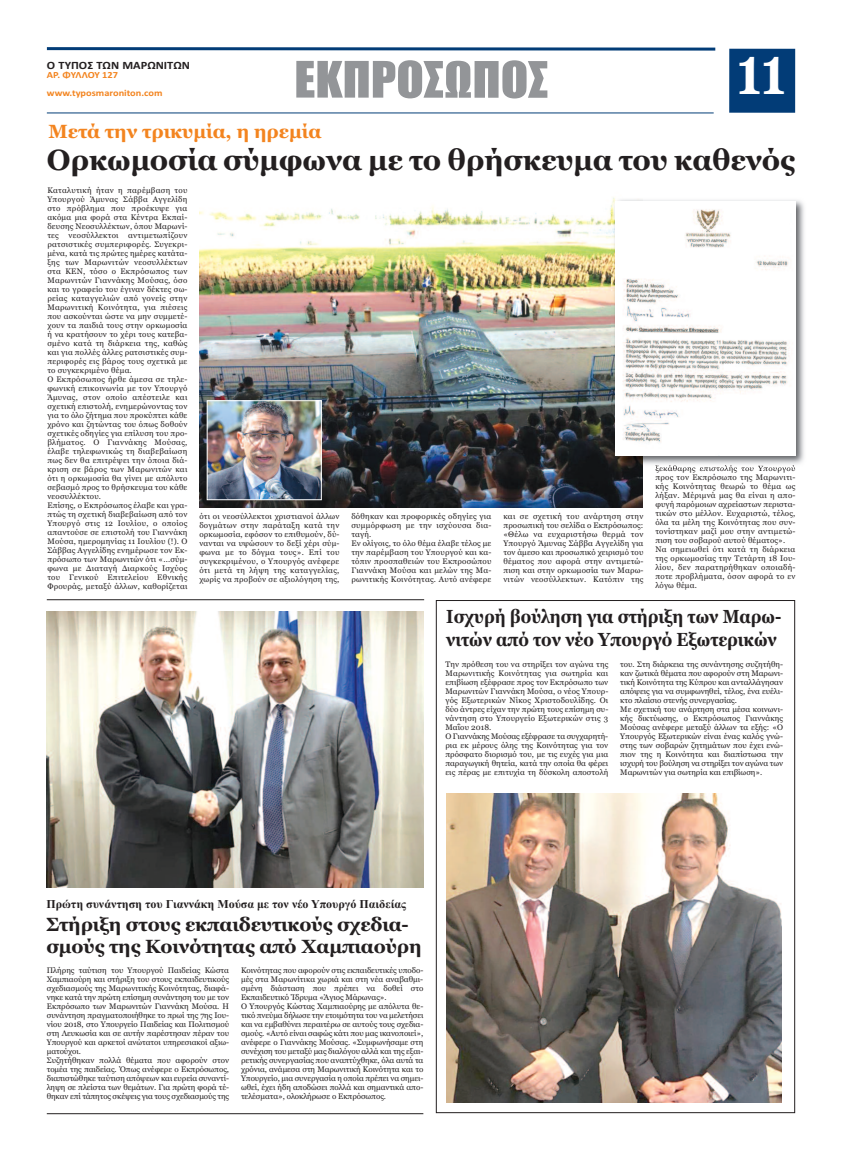
<style>
.page{position:relative;width:842px;height:1160px;background:#fff}
.page>*{position:absolute;margin:0;border:0;box-sizing:border-box;transform-origin:0 0}
.t1{font:700 68.6px "Georgia";color:#fff;scale:.72 1}
.t2{font:46.4px "Impact";color:#939598;scale:1.09 1}
.t3{font:700 29px "Georgia";letter-spacing:-.005em;color:#231f20}
.t4{font:700 19px/22px "Georgia";letter-spacing:-.005em;color:#231f20}
.t5{font:700 19px "Georgia";color:#f3841f}
.t6{font:700 18.9px/23.6px "Georgia";color:#231f20;scale:.88 1}
.t7{font:700 12px "Times New Roman";color:#231f20}
.t8{font:700 11.2px "Calibri";color:#231f20;scale:1.11 1}
.t9{font:700 9.4px/17.8px "Calibri";color:#f3841f;scale:1.11 1}
.t10{font:8px/9px "Georgia";letter-spacing:.02em;color:#231f20}
.t11{font:8px/9px "Georgia";letter-spacing:-.005em;color:#231f20}
</style>
<div class="page">
<div style="left:729px;top:49px;width:66px;height:64px;background:#023c77"></div>
<svg style="left:46px;top:47px;width:670px;height:4px;background:#416c98"></svg>
<hr style="left:47px;top:112px;width:667px;height:1px;background:#023c77">
<hr style="left:47px;top:1113px;width:376px;height:1px;background:#231f20">
<img style="left:199px;top:206px;width:444px;height:301px">
<img style="left:611px;top:198px;width:193px;height:270px">
<img style="left:656px;top:465px;width:30px;height:3px">
<img style="left:616px;top:201px;width:179px;height:254px">
<hr style="left:47px;top:599px;width:377px;height:1px;background:#231f20">
<img style="left:47px;top:611px;width:376px;height:276px">
<img style="left:446px;top:793px;width:335px;height:308px">
<img style="left:209px;top:402px;width:111px;height:96px">
<div style="left:207px;top:400px;width:115px;height:100px;border:1px solid #fff"></div>
<h3 class="t8" style="left:47px;top:59px;width:130px">Ο ΤΥΠΟΣ ΤΩΝ ΜΑΡΩΝΙΤΩΝ</h3>
<p class="t9" style="left:47px;top:66px;width:106px">ΑΡ. ΦΥΛΛΟΥ 127 www.typosmaroniton.com</p>
<h2 class="t2" style="left:294px;top:54px;width:235px">ΕΚΠΡΟΣΩΠΟΣ</h2>
<h1 class="t1" style="left:737px;top:30px;width:69px">11</h1>
<h3 class="t5" style="left:48px;top:121px;width:274px">Μετά την τρικυμία, η ηρεμία</h3>
<h3 class="t3" style="left:47px;top:143px;width:750px">Ορκωμοσία σύμφωνα με το θρήσκευμα του καθενός</h3>
<p class="t10" style="left:47px;top:186px;width:142px">Καταλυτική ήταν η παρέμβαση του Υπουργού Άμυνας Σάββα Αγγελίδη στο πρόβλημα που προέκυψε για ακόμα μια φορά στα Κέντρα Εκπαί&shy;δευσης Νεοσυλλέκτων, όπου Μαρωνί&shy;τες νεοσύλλεκτοι αντιμετωπίζουν ρατσιστικές συμπεριφορές. Συγεκρι&shy;μένα, κατά τις πρώτες ημέρες κατάτα&shy;ξης των Μαρωνιτών νεοσυλλέκτων στα ΚΕΝ, τόσο ο Εκπρόσωπος των Μαρωνιτών Γιαννάκης Μούσας, όσο και το γραφείο του έγιναν δέκτες σω&shy;ρείας καταγγελιών από γονείς στην Μαρωνιτική Κοινότητα, για πιέσεις που ασκούνται ώστε να μην συμμετέ&shy;χουν τα παιδιά τους στην ορκωμοσία ή να κρατήσουν το χέρι τους κατεβα&shy;σμένο κατά τη διάρκεια της, καθώς και για πολλές άλλες ρατσιστικές συμ&shy;περιφορές εις βάρος τους σχετικά με το συγκεκριμένο θέμα.<br>Ο Εκπρόσωπος ήρθε άμεσα σε τηλε&shy;φωνική επικοινωνία με τον Υπουργό Άμυνας, στον οποίο απέστειλε και σχετική επιστολή, ενημερώνοντας τον για το όλο ζήτημα που προκύπτει κάθε χρόνο και ζητώντας του όπως δοθούν σχετικές οδηγίες για επίλυση του προ&shy;βλήματος. Ο Γιαννάκης Μούσας, έλαβε τηλεφωνικώς τη διαβεβαίωση πως δεν θα επιτρέψει την όποια διά&shy;κριση σε βάρος των Μαρωνιτών και ότι η ορκωμοσία θα γίνει με απόλυτο σεβασμό προς το θρήσκευμα του κάθε νεοσυλλέκτου.<br>Επίσης, ο Εκπρόσωπος έλαβε και γρα&shy;πτώς τη σχετική διαβεβαίωση από τον Υπουργό στις 12 Ιουλίου, ο οποίος απαντούσε σε επιστολή του Γιαννάκη Μούσα, ημερομηνίας 11 Ιουλίου (!). Ο Σάββας Αγγελίδης ενημέρωσε τον Εκ&shy;πρόσωπο των Μαρωνιτών ότι «...σύμ&shy;φωνα με Διαταγή Διαρκούς Ισχύος του Γενικού Επιτελείου Εθνικής Φρουράς, μεταξύ άλλων, καθορίζεται</p>
<p class="t10" style="left:199px;top:511px;width:142px;text-align:justify">ότι οι νεοσύλλεκτοι χριστιανοί άλλων δογμάτων στην παράταξη κατά την ορκωμοσία, εφόσον το επιθυμούν, δύ&shy;νανται να υψώσουν το δεξί χέρι σύμ&shy;φωνα με το δόγμα τους». Επί του συγκεκριμένου, ο Υπουργός ανέφερε ότι μετά τη λήψη της καταγγελίας, χωρίς να προβούν σε αξιολόγηση της,</p>
<p class="t10" style="left:351px;top:511px;width:142px">δόθηκαν και προφορικές οδηγίες για συμμόρφωση με την ισχύουσα δια&shy;ταγή.<br>Εν ολίγοις, το όλο θέμα έλαβε τέλος με την παρέμβαση του Υπουργού και κα&shy;τόπιν προσπαθειών του Εκπροσώπου<br>Γιαννάκη Μούσα και μελών της Μα&shy;ρωνιτικής Κοινότητας. Αυτό ανέφερε</p>
<p class="t10" style="left:503px;top:511px;width:142px;text-align:justify">και σε σχετική του ανάρτηση στην προσωπική του σελίδα ο Εκπρόσωπος: «Θέλω να ευχαριστήσω θερμά τον Υπουργό Άμυνας Σάββα Αγγελίδη για τον άμεσο και προσωπικό χειρισμό του θέματος που αφορά στην αντιμετώ&shy;πιση και στην ορκωμοσία των Μαρω&shy;νιτών νεοσύλλεκτων. Κατόπιν της</p>
<p class="t10" style="left:655px;top:464px;width:142px">ξεκάθαρης επιστολής του Υπουργού προς τον Εκπρόσωπο της Μαρωνιτι&shy;κής Κοινότητας θεωρώ το θέμα ως λήξαν. Μέριμνά μας θα είναι η απο&shy;φυγή παρόμοιων αχρείαστων περιστα&shy;τικών στο μέλλον. Ευχαριστώ, τέλος, όλα τα μέλη της Κοινότητας που συν&shy;τονίστηκαν μαζί μου στην αντιμετώ&shy;πιση του σοβαρού αυτού θέματος».<br>Να σημειωθεί ότι κατά τη διάρκεια της ορκωμοσίας την Τετάρτη 18 Ιου&shy;λίου, δεν παρατηρήθηκαν οποιαδή&shy;ποτε προβλήματα, όσον αφορά το εν λόγω θέμα.</p>
<h3 class="t6" style="left:446px;top:604px;width:382px">Ισχυρή βούληση για στήριξη των Μαρω&shy;νιτών από τον νέο Υπουργό Εξωτερικών</h3>
<p class="t10" style="left:445px;top:659px;width:164px">Την πρόθεση του να στηρίξει τον αγώνα της Μαρωνιτικής Κοινότητας για σωτηρία και επιβίωση εξέφρασε προς τον Εκπρόσωπο των Μαρωνιτών Γιαννάκη Μούσα, ο νέος Υπουρ&shy;γός Εξωτερικών Νίκος Χριστοδουλίδης. Οι δύο άντρες είχαν την πρώτη τους επίσημη συ&shy;νάντηση στο Υπουργείο Εξωτερικών στις 3<br>Μαΐου 2018.<br>Ο Γιαννάκης Μούσας εξέφρασε τα συγχαρητή&shy;ρια εκ μέρους όλης της Κοινότητας για τον πρόσφατο διορισμό του, με τις ευχές για μια παραγωγική θητεία, κατά την οποία θα φέρει εις πέρας με επιτυχία τη δύσκολη αποστολή</p>
<p class="t10" style="left:620px;top:659px;width:164px">του. Στη διάρκεια της συνάντησης συζητήθη&shy;καν ζωτικά θέματα που αφορούν στη Μαρωνι&shy;τική Κοινότητα της Κύπρου και ανταλλάγησαν απόψεις για να συμφωνηθεί, τέλος, ένα ευέλι&shy;κτο πλαίσιο στενής συνεργασίας.<br>Με σχετική του ανάρτηση στα μέσα κοινωνι&shy;κής δικτύωσης, ο Εκπρόσωπος Γιαννάκης Μούσας ανέφερε μεταξύ άλλων τα εξής: «Ο Υπουργός Εξωτερικών είναι ένας καλός γνώ&shy;στης των σοβαρών ζητημάτων που έχει ενώ&shy;πιον της η Κοινότητα και διαπίστωσα την ισχυρή του βούληση να στηρίξει τον αγώνα των Μαρωνιτών για σωτηρία και επιβίωση».</p>
<h3 class="t7" style="left:46px;top:896px;width:361px">Πρώτη συνάντηση του Γιαννάκη Μούσα με τον νέο Υπουργό Παιδείας</h3>
<h3 class="t4" style="left:46px;top:913px;width:377px">Στήριξη στους εκπαιδευτικούς σχεδια&shy;σμούς της Κοινότητας από Χαμπιαούρη</h3>
<p class="t11" style="left:47px;top:965px;width:184px">Πλήρης ταύτιση του Υπουργού Παιδείας Κώστα Χαμπιαούρη και στήριξη του στους εκπαιδευτικούς σχεδιασμούς της Μαρωνιτικής Κοινότητας, διαφά&shy;νηκε κατά την πρώτη επίσημη συνάντηση του με τον Εκπρόσωπο των Μαρωνιτών Γιαννάκη Μούσα. Η συνάντηση πραγματοποιήθηκε το πρωί της 7ης Ιου&shy;νίου 2018, στο Υπουργείο Παιδείας και Πολιτισμού στη Λευκωσία και σε αυτήν παρέστησαν πέραν του Υπουργού και αρκετοί ανώτατοι υπηρεσιακοί αξιω&shy;ματούχοι.<br>Συζητήθηκαν πολλά θέματα που αφορούν στον τομέα της παιδείας. Όπως ανέφερε ο Εκπρόσωπος, διαπιστώθηκε ταύτιση απόψεων και ευρεία συναντί&shy;ληψη σε πλείστα των θεμάτων. Για πρώτη φορά τέ&shy;θηκαν επί τάπητος σκέψεις για τους σχεδιασμούς της</p>
<p class="t11" style="left:241px;top:965px;width:184px">Κοινότητας που αφορούν στις εκπαιδευτικές υποδο&shy;μές στα Μαρωνίτικα χωριά και στη νέα αναβαθμι&shy;σμένη διάσταση που πρέπει να δοθεί στο Εκπαιδευτικό Ίδρυμα «Άγιος Μάρωνας».<br>Ο Υπουργός Κώστας Χαμπιαούρης με απόλυτα θε&shy;τικό πνεύμα δήλωσε την ετοιμότητα του να μελετήσει και να εμβαθύνει περαιτέρω σε αυτούς τους σχεδια&shy;σμούς. «Αυτό είναι σαφώς κάτι που μας ικανοποιεί», ανέφερε ο Γιαννάκης Μούσας. «Συμφωνήσαμε στη συνέχιση του μεταξύ μας διαλόγου αλλά και της εξαι&shy;ρετικής συνεργασίας που αναπτύχθηκε, όλα αυτά τα χρόνια, ανάμεσα στη Μαρωνιτική Κοινότητα και το Υπουργείο, μια συνεργασία η οποία πρέπει να σημει&shy;ωθεί, έχει ήδη αποδώσει πολλά και σημαντικά απο&shy;τελέσματα», ολοκλήρωσε ο Εκπρόσωπος.</p>
</div>
